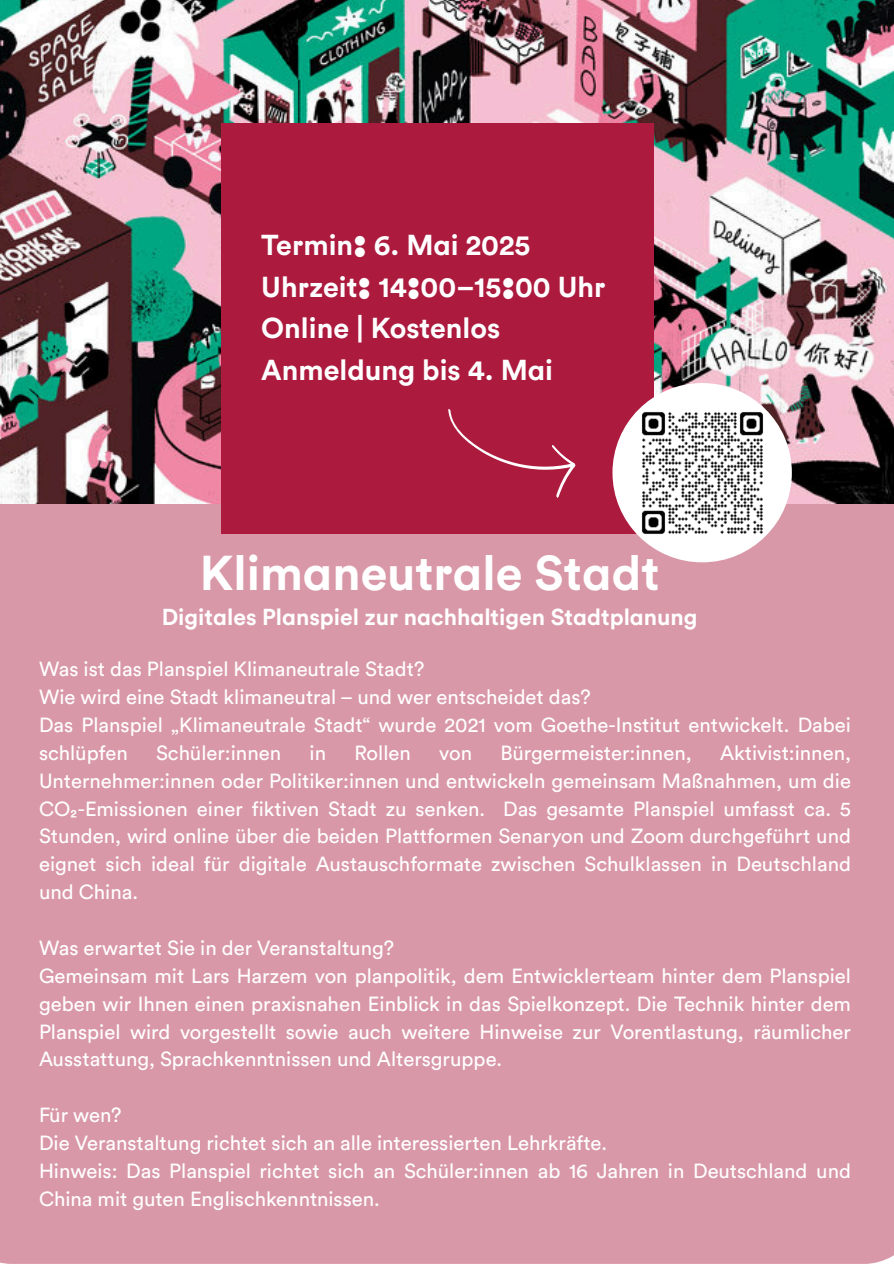
<style>
.page{position:relative;width:894px;height:1264px;background:#fff}
.page>*{position:absolute;margin:0;border:0;box-sizing:border-box;transform-origin:0 0}
.t1{font:48.3px "BNC";color:#fff}
.t2{font:28.5px/41.7px "BNC";color:#fff}
.t3{font:22.8px "BNC";color:#fff}
.t4{font:20.25px/27.9px "Circular Std";color:#fff}
</style>
<div class="page">
<div style="left:0;top:504px;width:893px;height:759px;background:#d998a8"></div>
<img style="left:0;top:0;width:893px;height:504px">
<div style="left:222px;top:124px;width:432px;height:410px;background:#ac1a3e"></div>
<div style="left:612px;top:383px;width:179px;height:179px;background:#fff;border-radius:50%"></div>
<img style="left:628px;top:399px;width:147px;height:147px">
<svg style="left:448px;top:409px;width:128px;height:89px"></svg>
<p class="t2" style="left:261px;top:225px;width:345px">Termin: 6. Mai 2025<br>Uhrzeit: 14:00–15:00 Uhr<br>Online | Kostenlos<br>Anmeldung bis 4. Mai</p>
<h2 class="t1" style="left:200px;top:550px;width:461px">Klimaneutrale Stadt</h2>
<p class="t3" style="left:162px;top:606px;width:537px">Digitales Planspiel zur nachhaltigen Stadtplanung</p>
<p class="t4" style="left:39px;top:656px;width:387px">Was ist das Planspiel Klimaneutrale Stadt?</p>
<h1 class="t4" style="left:39px;top:683px;width:553px">Wie wird eine Stadt klimaneutral – und wer entscheidet das?</h1>
<h3 class="t4" style="left:39px;top:711px;width:813px">Das Planspiel „Klimaneutrale Stadt“ wurde 2021 vom Goethe-Institut entwickelt. Dabei schlüpfen</h3>
<h3 class="t4" style="left:39px;top:739px;width:813px;text-align:justify;text-indent:680px">Aktivist:innen, Unternehmer:innen oder Politiker:innen und entwickeln gemeinsam Maßnahmen, um die CO₂-Emissionen einer fiktiven Stadt zu senken. Das gesamte Planspiel umfasst ca. 5<br>Stunden, wird online über die beiden Plattformen Senaryon und Zoom durchgeführt und eignet sich ideal für digitale Austauschformate zwischen Schulklassen in Deutschland und China.</h3>
<h3 class="t4" style="left:156px;top:739px;width:126px">Schüler:innen</h3>
<h3 class="t4" style="left:309px;top:739px;width:18px">in</h3>
<h3 class="t4" style="left:354px;top:739px;width:58px">Rollen</h3>
<h3 class="t4" style="left:439px;top:739px;width:34px">von</h3>
<h3 class="t4" style="left:500px;top:739px;width:192px">Bürgermeister:innen,</h3>
<p class="t4" style="left:39px;top:934px;width:356px">Was erwartet Sie in der Veranstaltung?</p>
<p class="t4" style="left:39px;top:962px;width:813px;text-align:justify">Gemeinsam mit Lars Harzem von planpolitik, dem Entwicklerteam hinter dem Planspiel geben wir Ihnen einen praxisnahen Einblick in das Spielkonzept. Die Technik hinter dem Planspiel wird vorgestellt sowie auch weitere Hinweise zur Vorentlastung, räumlicher Ausstattung, Sprachkenntnissen und Altersgruppe.</p>
<p class="t4" style="left:39px;top:1101px;width:84px">Für wen?</p>
<p class="t4" style="left:39px;top:1129px;width:569px">Die Veranstaltung richtet sich an alle interessierten Lehrkräfte.</p>
<p class="t4" style="left:39px;top:1157px;width:813px">Hinweis: Das Planspiel richtet sich an Schüler:innen ab 16 Jahren in Deutschland und<br>China mit guten Englischkenntnissen.</p>
</div>
